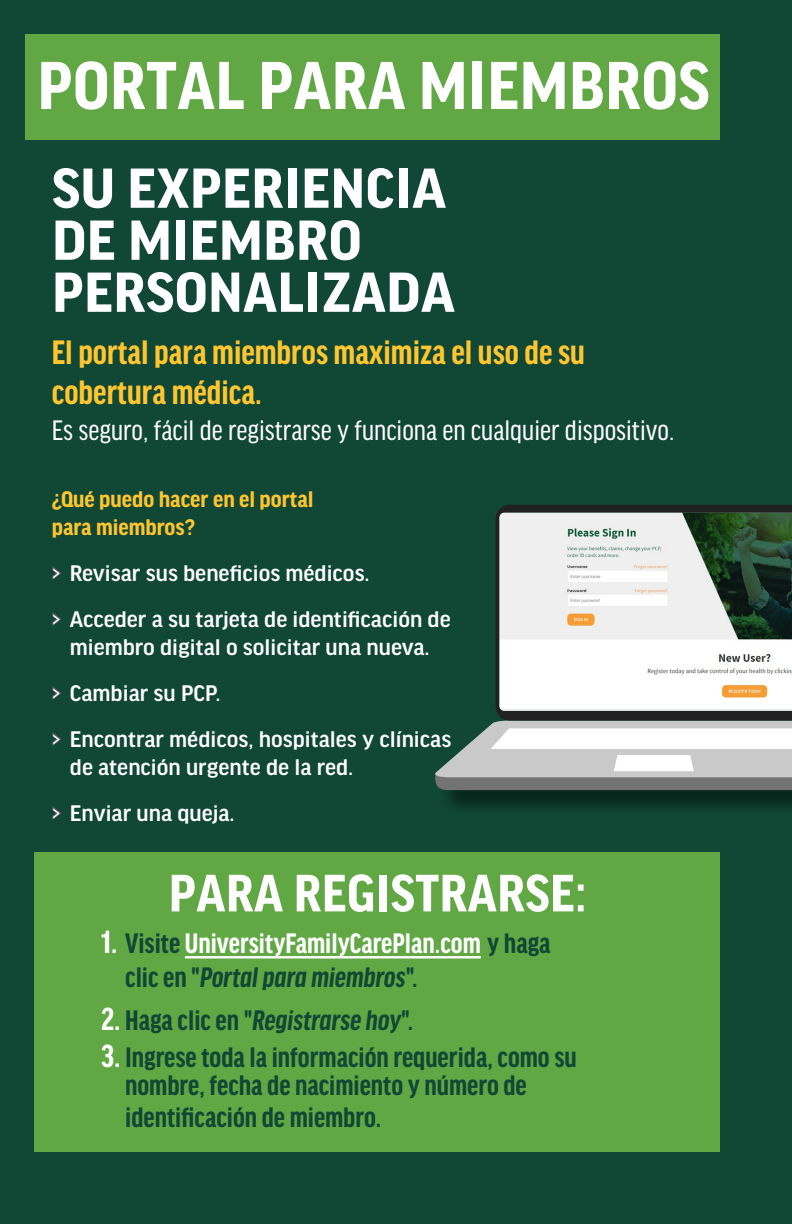
<style>
.page{position:relative;width:792px;height:1224px;background:#104735}
.page>*{position:absolute;margin:0;border:0;box-sizing:border-box;transform-origin:0 0}
.t1{font:700 72px "Good Headline Pro Narr";letter-spacing:.01em;color:#fff}
.t2{font:700 60px/52px "Good Headline Pro";letter-spacing:.01em;color:#fff}
.t3{font:700 56px "Good Headline Pro Narr";letter-spacing:.01em;color:#fff}
.t4{font:700 condensed 36px/40px "Good Headline Pro";color:#ffc62f}
.t5{font:700 condensed 30px/28px "Good Headline Pro";color:#104735}
.t6{font:700 condensed 30px/34px "Good Headline Pro";color:#fff}
.t7{font:30px "Good Headline Pro Cond News";color:#fff}
.t8{font:italic 700 condensed 30px "Good Headline Pro";color:#104735}
.t9{font:500 24px/46px "Good Headline Pro";color:#fff}
.t10{font:700 24px/28px "Good Headline Pro Narr";color:#ffc62f}
.s1{font-family:"Good Headline Pro Cond News";font-weight:400;color:#54565b}
.s2{font-size:34px}
.s3{color:#104735}
.s4{font-style:italic;color:#104735}
.s5{font-style:normal;font-size:34px;color:#fff}
.s6{font-style:normal}
.s7{font-size:34px;color:#fff}
</style>
<div class="page">
<div style="left:26px;top:34px;width:694px;height:105px;background:#61a844"></div>
<div style="left:34px;top:852px;width:686px;height:300px;background:#61a844"></div>
<hr style="left:185px;top:956px;width:296px;height:2px;background:#fff">
<div style="left:439px;top:508px;width:353px;height:308px;background:#000;opacity:.44"></div>
<svg style="left:435px;top:721px;width:357px;height:69px"></svg>
<svg style="left:496px;top:505px;width:296px;height:216px;fill:#212121"></svg>
<img style="left:500px;top:513px;width:292px;height:198px">
<h1 class="t1" style="left:38px;top:50px;width:673px">PORTAL PARA MIEMBROS</h1>
<h2 class="t2" style="left:52px;top:164px;width:404px">SU EXPERIENCIA<br>DE MIEMBRO<br>PERSONALIZADA</h2>
<h3 class="t4" style="left:52px;top:333px;width:535px">El portal para miembros maximiza el uso de su cobertura médica.</h3>
<p class="t7" style="left:52px;top:416px;width:624px">Es seguro, fácil de registrarse y funciona en cualquier dispositivo.</p>
<p class="t10" style="left:52px;top:485px;width:263px">¿Qué puedo hacer en el portal para miembros?</p>
<p class="t9" style="left:52px;top:550px;width:400px"><span class="s1">&gt;</span> Revisar sus beneficios médicos.<br><span class="s1">&gt;</span> Acceder a su tarjeta de identificación de</p>
<p class="t9" style="left:52px;top:624px;width:401px;text-indent:18px">miembro digital o solicitar una nueva.<br><span class="s1">&gt;</span> Cambiar su PCP.<br><span class="s1">&gt;</span> Encontrar médicos, hospitales y clínicas</p>
<p class="t9" style="left:52px;top:744px;width:303px;text-indent:18px">de atención urgente de la red. <span class="s1">&gt;</span> Enviar una queja.</p>
<h3 class="t3" style="left:169px;top:865px;width:419px">PARA REGISTRARSE:</h3>
<p class="t6" style="left:125px;top:927px;width:427px;text-indent:-24px"><span class="s2">1.</span> <span class="s3">Visite</span> UniversityFamilyCarePlan.com <span class="s3">y haga clic en "</span><span class="s4">Portal para miembros</span><span class="s3">".</span></p>
<p class="t8" style="left:101px;top:1007px;width:314px"><span class="s5">2.</span> <span class="s6">Haga clic en "</span>Registrarse hoy<span class="s6">".</span></p>
<p class="t5" style="left:125px;top:1044px;width:453px;text-indent:-24px"><span class="s7">3.</span> Ingrese toda la información requerida, como su nombre, fecha de nacimiento y número de</p>
<p class="t5" style="left:125px;top:1104px;width:258px">identificación de miembro.</p>
</div>
